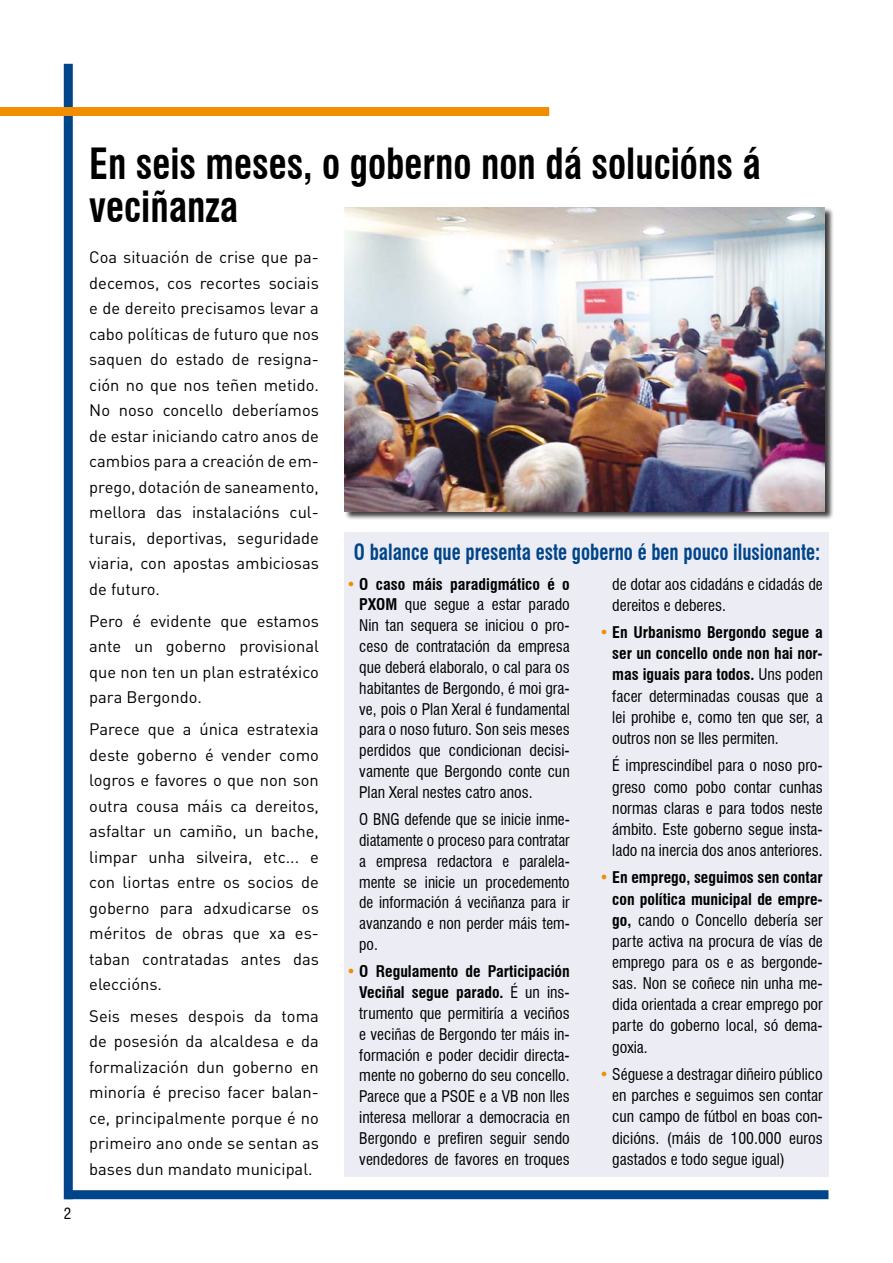
<style>
.page{position:relative;width:893px;height:1263px;background:#fff}
.page>*{position:absolute;margin:0;border:0;box-sizing:border-box;transform-origin:0 0}
.t1{font:700 condensed 42px/43.5px "Swiss 721 BT";color:#000;scale:.9 1}
.t2{font:700 condensed 21.75px "Swiss 721 BT";color:#004489;scale:.87 1}
.t3{font:16.5px/25.5px "DIN";color:#000;text-align:justify}
.t4{font:condensed 15.75px/20.9px "Swiss 721 BT";color:#000;text-align:justify}
.t5{font:condensed 15px "Swiss 721 BT";color:#000}
.s1{color:#f18e00}
.s2{font-weight:700}
</style>
<div class="page">
<div style="left:344px;top:533px;width:485px;height:644px;background:#ebecf4"></div>
<div style="left:64px;top:64px;width:9px;height:1135px;background:#004489"></div>
<div style="left:64px;top:1190px;width:764px;height:9px;background:#004489"></div>
<div style="left:0;top:107px;width:549px;height:9px;background:#f18e00"></div>
<div style="left:344px;top:207px;width:490px;height:313px;background:#000;opacity:.75"></div>
<img style="left:344px;top:208px;width:481px;height:304px">
<p class="t5" style="left:64px;top:1205px;width:9px">2</p>
<h1 class="t1" style="left:89px;top:142px;width:748px">En seis meses, o goberno non dá solucións á veciñanza</h1>
<p class="t3" style="left:89px;top:244px;width:231px">Coa situación de crise que pa&shy;decemos, cos recortes sociais e de dereito precisamos levar a cabo políticas de futuro que nos saquen do estado de resigna&shy;ción no que nos teñen metido.<br>No noso concello deberíamos de estar iniciando catro anos de cambios para a creación de em&shy;prego, dotación de saneamento, mellora das instalacións cul&shy;turais, deportivas, seguridade viaria, con apostas ambiciosas de futuro.</p>
<p class="t3" style="left:89px;top:608px;width:231px">Pero é evidente que estamos ante un goberno provisional que non ten un plan estratéxico para Bergondo.</p>
<p class="t3" style="left:89px;top:716px;width:231px">Parece que a única estratexia deste goberno é vender como logros e favores o que non son outra cousa máis ca dereitos, asfaltar un camiño, un bache, limpar unha silveira, etc... e con liortas entre os socios de goberno para adxudicarse os méritos de obras que xa es&shy;taban contratadas antes das eleccións.</p>
<p class="t3" style="left:89px;top:1003px;width:231px">Seis meses despois da toma de posesión da alcaldesa e da formalización dun goberno en minoría é preciso facer balan&shy;ce, principalmente porque é no primeiro ano onde se sentan as bases dun mandato municipal.</p>
<h2 class="t2" style="left:354px;top:539px;width:538px">O balance que presenta este goberno é ben pouco ilusionante:</h2>
<p class="t4" style="left:359px;top:573px;width:212px;text-indent:-13px"><span class="s1">•</span> <span class="s2">O caso máis paradigmático é o PXOM</span> que segue a estar parado Nin tan sequera se iniciou o pro&shy;ceso de contratación da empresa que deberá elaboralo, o cal para os habitantes de Bergondo, é moi gra&shy;ve, pois o Plan Xeral é fundamental para o noso futuro. Son seis meses perdidos que condicionan decisi&shy;vamente que Bergondo conte cun Plan Xeral nestes catro anos.</p>
<p class="t4" style="left:359px;top:809px;width:212px">O BNG defende que se inicie inme&shy;diatamente o proceso para contratar a empresa redactora e paralela&shy;mente se inicie un procedemento de información á veciñanza para ir avanzando e non perder máis tem&shy;po.</p>
<p class="t4" style="left:359px;top:961px;width:212px;text-indent:-13px"><span class="s1">•</span> <span class="s2">O Regulamento de Participación Veciñal segue parado.</span> É un ins&shy;trumento que permitiría a veciños e veciñas de Bergondo ter máis in&shy;formación e poder decidir directa&shy;mente no goberno do seu concello.<br>Parece que a PSOE e a VB non lles interesa mellorar a democracia en Bergondo e prefiren seguir sendo vendedores de favores en troques</p>
<p class="t4" style="left:612px;top:573px;width:212px">de dotar aos cidadáns e cidadás de dereitos e deberes.</p>
<p class="t4" style="left:612px;top:622px;width:212px;text-indent:-13px"><span class="s1">•</span> <span class="s2">En Urbanismo Bergondo segue a ser un concello onde non hai nor&shy;mas iguais para todos.</span> Uns poden facer determinadas cousas que a lei prohibe e, como ten que ser, a outros non se lles permiten.</p>
<p class="t4" style="left:612px;top:755px;width:212px">É imprescindíbel para o noso pro&shy;greso como pobo contar cunhas normas claras e para todos neste ámbito. Este goberno segue insta&shy;lado na inercia dos anos anteriores.</p>
<p class="t4" style="left:612px;top:867px;width:212px;text-indent:-13px"><span class="s1">•</span> <span class="s2">En emprego, seguimos sen contar con política municipal de empre&shy;go,</span> cando o Concello debería ser parte activa na procura de vías de emprego para os e as bergonde&shy;sas. Non se coñece nin unha me&shy;dida orientada a crear emprego por parte do goberno local, só dema&shy;goxia.</p>
<p class="t4" style="left:612px;top:1064px;width:212px;text-indent:-13px"><span class="s1">•</span> Séguese a destragar diñeiro público en parches e seguimos sen contar cun campo de fútbol en boas con&shy;dicións. (máis de 100.000 euros gastados e todo segue igual)</p>
</div>
